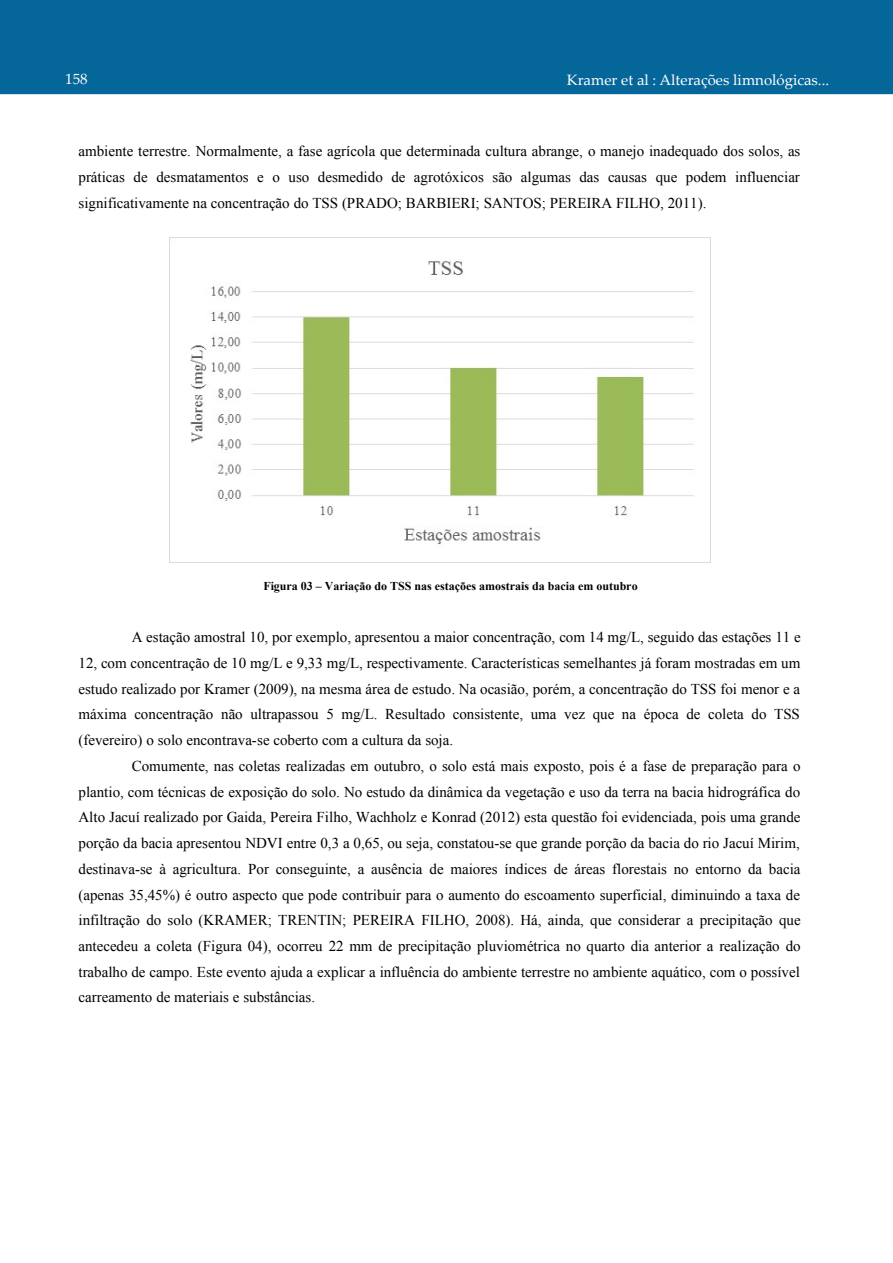
<style>
.page{position:relative;width:893px;height:1263px;background:#fff}
.page>*{position:absolute;margin:0;border:0;box-sizing:border-box;transform-origin:0 0}
.t1{font:15px/25.7px "Times New Roman";color:#000;text-align:justify}
.t2{font:15px "Palatino Linotype";color:#fff}
.t3{font:700 12px "Times New Roman";color:#000}
</style>
<div class="page">
<div style="left:0;top:0;width:893px;height:94px;background:#056699"></div>
<img style="left:169px;top:238px;width:525px;height:324px">
<p class="t2" style="left:65px;top:68px;width:24px">158</p>
<p class="t2" style="left:567px;top:69px;width:264px">Kramer et al : Alterações limnológicas...</p>
<p class="t1" style="left:79px;top:139px;width:723px">ambiente terrestre. Normalmente, a fase agrícola que determinada cultura abrange, o manejo inadequado dos solos, as práticas de desmatamentos e o uso desmedido de agrotóxicos são algumas das causas que podem influenciar significativamente na concentração do TSS (PRADO; BARBIERI; SANTOS; PEREIRA FILHO, 2011).</p>
<p class="t3" style="left:263px;top:582px;width:376px">Figura 03 – Variação do TSS nas estações amostrais da bacia em outubro</p>
<p class="t1" style="left:132px;top:624px;width:670px">A estação amostral 10, por exemplo, apresentou a maior concentração, com 14 mg/L, seguido das estações 11 e</p>
<p class="t1" style="left:79px;top:650px;width:723px">12, com concentração de 10 mg/L e 9,33 mg/L, respectivamente. Características semelhantes já foram mostradas em um</p>
<p class="t1" style="left:79px;top:676px;width:723px">estudo realizado por Kramer (2009), na mesma área de estudo. Na ocasião, porém, a concentração do TSS foi menor e a</p>
<p class="t1" style="left:79px;top:701px;width:723px">máxima concentração não ultrapassou 5 mg/L. Resultado consistente, uma vez que na época de coleta do TSS</p>
<p class="t1" style="left:79px;top:727px;width:376px">(fevereiro) o solo encontrava-se coberto com a cultura da soja.</p>
<p class="t1" style="left:132px;top:753px;width:670px">Comumente, nas coletas realizadas em outubro, o solo está mais exposto, pois é a fase de preparação para o</p>
<p class="t1" style="left:79px;top:779px;width:723px">plantio, com técnicas de exposição do solo. No estudo da dinâmica da vegetação e uso da terra na bacia hidrográfica do</p>
<p class="t1" style="left:79px;top:804px;width:723px">Alto Jacuí realizado por Gaida, Pereira Filho, Wachholz e Konrad (2012) esta questão foi evidenciada, pois uma grande</p>
<p class="t1" style="left:79px;top:830px;width:723px">porção da bacia apresentou NDVI entre 0,3 a 0,65, ou seja, constatou-se que grande porção da bacia do rio Jacuí Mirim,</p>
<p class="t1" style="left:79px;top:856px;width:723px">destinava-se à agricultura. Por conseguinte, a ausência de maiores índices de áreas florestais no entorno da bacia</p>
<p class="t1" style="left:79px;top:882px;width:723px">(apenas 35,45%) é outro aspecto que pode contribuir para o aumento do escoamento superficial, diminuindo a taxa de</p>
<p class="t1" style="left:79px;top:907px;width:724px">infiltração do solo (KRAMER; TRENTIN; PEREIRA FILHO, 2008). Há, ainda, que considerar a precipitação que</p>
<p class="t1" style="left:79px;top:933px;width:724px">antecedeu a coleta (Figura 04), ocorreu 22 mm de precipitação pluviométrica no quarto dia anterior a realização do</p>
<p class="t1" style="left:79px;top:959px;width:723px">trabalho de campo. Este evento ajuda a explicar a influência do ambiente terrestre no ambiente aquático, com o possível</p>
<p class="t1" style="left:79px;top:985px;width:238px">carreamento de materiais e substâncias.</p>
</div>
